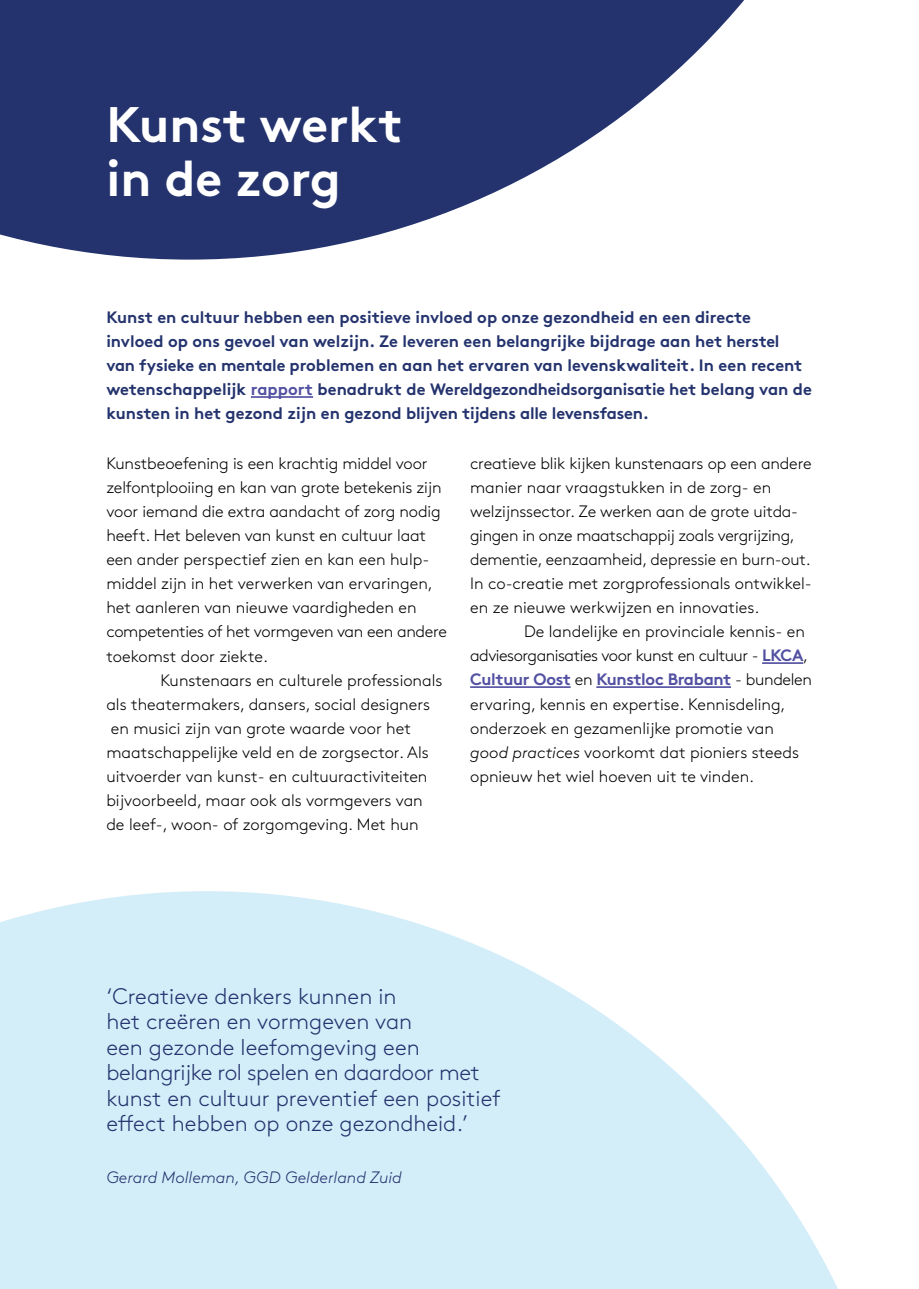
<style>
.page{position:relative;width:919px;height:1289px;background:#fff}
.page>*{position:absolute;margin:0;border:0;box-sizing:border-box;transform-origin:0 0}
.t1{font:700 49.8px/54px "Brown";color:#fff}
.t2{font:300 22.5px/25.5px "Brown";color:#24336e}
.t3{font:300 16.5px/24px "Brown";color:#000}
.t4{font:700 16.5px/24px "Brown";color:#24336e}
.t5{font:italic 300 16.5px "Brown";color:#24336e}
.s1{color:#5250a1}
.s2{font-weight:700;color:#5250a1}
.s3{font-style:italic}
</style>
<div class="page">
<svg style="left:0;top:0;width:744px;height:259px;fill:#24336e"></svg>
<hr style="left:251px;top:396px;width:62px;height:2px;background:#5250a1">
<svg style="left:0;top:891px;width:837px;height:397px;fill:#d4eef9"></svg>
<hr style="left:762px;top:662px;width:41px;height:2px;background:#5250a1">
<hr style="left:470px;top:686px;width:100px;height:2px;background:#5250a1">
<hr style="left:596px;top:686px;width:135px;height:2px;background:#5250a1">
<h1 class="t1" style="left:106px;top:92px;width:298px">Kunst werkt in de zorg</h1>
<p class="t4" style="left:106px;top:304px;width:707px">Kunst en cultuur hebben een positieve invloed op onze gezondheid en een directe invloed op ons gevoel van welzijn. Ze leveren een belangrijke bijdrage aan het herstel van fysieke en mentale problemen en aan het ervaren van levenskwaliteit. In een recent wetenschappelijk <span class="s1">rapport</span> benadrukt de Wereldgezondheidsorganisatie het belang van de kunsten in het gezond zijn en gezond blijven tijdens alle levensfasen.</p>
<p class="t3" style="left:106px;top:450px;width:342px">Kunstbeoefening is een krachtig middel voor zelfontplooiing en kan van grote betekenis zijn voor iemand die extra aandacht of zorg nodig heeft. Het beleven van kunst en cultuur laat een ander perspectief zien en kan een hulp&shy;middel zijn in het verwerken van ervaringen, het aanleren van nieuwe vaardigheden en competenties of het vormgeven van een andere toekomst door ziekte.</p>
<p class="t3" style="left:106px;top:666px;width:337px;text-indent:54px">Kunstenaars en culturele professionals als theatermakers, dansers, social designers en musici zijn van grote waarde voor het maatschappelijke veld en de zorgsector. Als uitvoerder van kunst- en cultuuractiviteiten bijvoorbeeld, maar ook als vormgevers van de leef-, woon- of zorgomgeving. Met hun</p>
<p class="t3" style="left:470px;top:450px;width:343px">creatieve blik kijken kunstenaars op een andere manier naar vraagstukken in de zorg- en welzijnssector. Ze werken aan de grote uitda&shy;gingen in onze maatschappij zoals vergrijzing, dementie, eenzaamheid, depressie en burn-out.<br>In co-creatie met zorgprofessionals ontwikkel&shy;en ze nieuwe werkwijzen en innovaties.</p>
<p class="t3" style="left:470px;top:618px;width:343px;text-indent:54px">De landelijke en provinciale kennis- en adviesorganisaties voor kunst en cultuur - <span class="s2">LKCA</span>, <span class="s2">Cultuur Oost</span> en <span class="s2">Kunstloc Brabant</span> - bundelen ervaring, kennis en expertise. Kennisdeling, onderzoek en gezamenlijke promotie van <span class="s3">good practices</span> voorkomt dat pioniers steeds opnieuw het wiel hoeven uit te vinden.</p>
<h2 class="t2" style="left:106px;top:981px;width:395px">‘Creatieve denkers kunnen in<br>het creëren en vormgeven van<br>een gezonde leefomgeving een belangrijke rol spelen en daardoor met kunst en cultuur preventief een positief effect hebben op onze gezondheid.’</h2>
<p class="t5" style="left:106px;top:1164px;width:297px">Gerard Molleman, GGD Gelderland Zuid</p>
</div>
